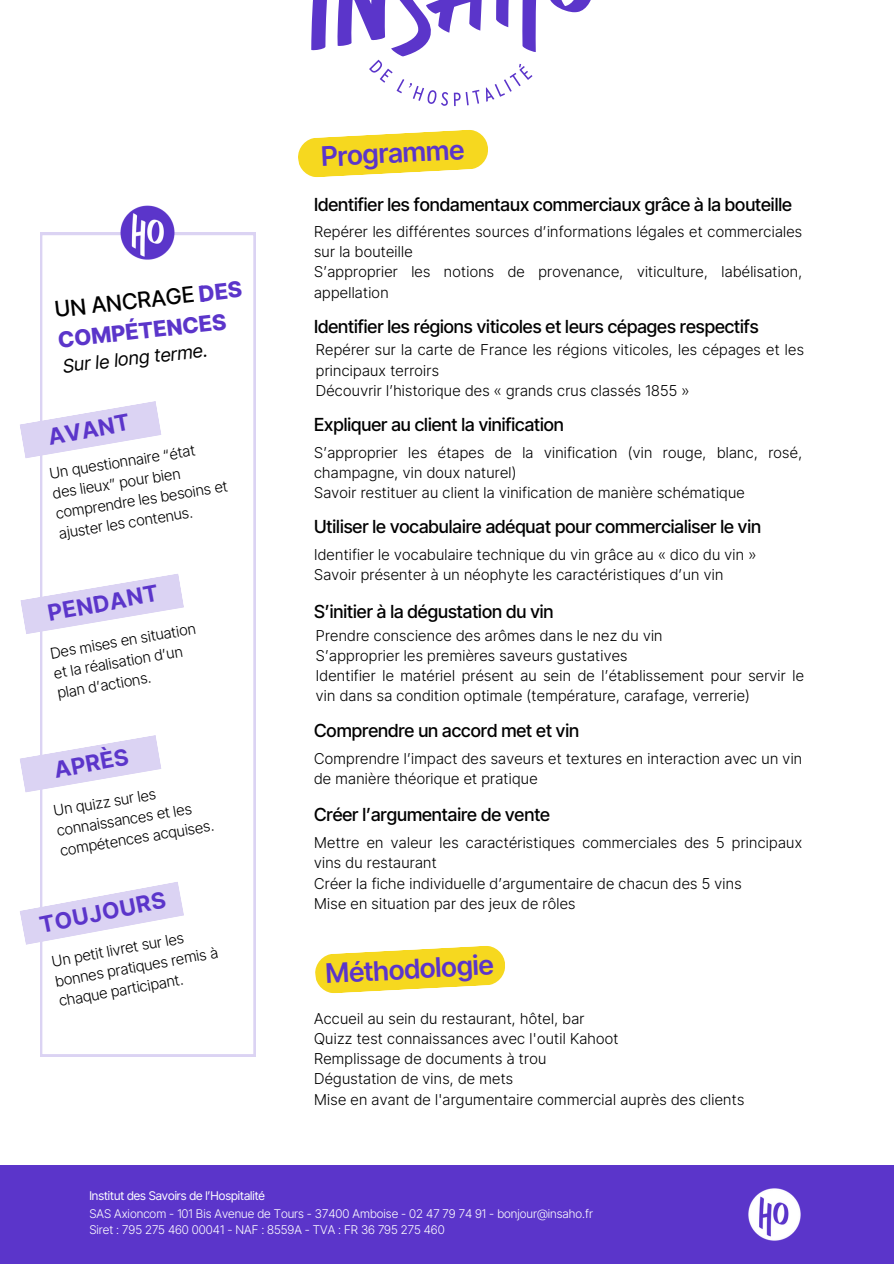
<style>
.page{position:relative;width:894px;height:1264px;background:#fff}
.page>*{position:absolute;margin:0;border:0;box-sizing:border-box;transform-origin:0 0}
.t1{font:600 27px "Inter Tight";color:#5b35ca}
.t2{font:700 22.5px "Inter Tight";color:#5b35ca}
.t3{font:800 21.9px/30.3px "Inter Tight";color:#5b35ca}
.t4{font:italic 18.6px "Inter Tight";color:#000}
.t5{font:500 18px "Inter Tight";color:#000}
.t6{font:300 15px/20.2px "Inter Tight";letter-spacing:.02em;color:#000}
.t7{font:300 12px "Inter Tight";color:#fff}
.t8{font:12px "Inter Tight";color:#fff}
.s1{font-weight:500;color:#000}
</style>
<div class="page">
<svg style="left:311px;top:0;width:16px;height:50px"></svg>
<svg style="left:337px;top:0;width:254px;height:106px"></svg>
<div style="left:0;top:1164px;width:893px;height:99px;background:#5b35ca"></div>
<img style="left:748px;top:1188px;width:53px;height:53px">
<svg style="left:40px;top:233px;width:215px;height:823px"></svg>
<svg style="left:20px;top:401px;width:141px;height:57px"></svg>
<svg style="left:20px;top:735px;width:141px;height:57px"></svg>
<img style="left:117px;top:205px;width:62px;height:59px">
<svg style="left:20px;top:881px;width:164px;height:63px"></svg>
<svg style="left:20px;top:573px;width:164px;height:61px"></svg>
<svg style="left:315px;top:946px;width:190px;height:47px"></svg>
<svg style="left:298px;top:130px;width:190px;height:47px"></svg>
<h2 class="t3" style="left:53px;top:294px;width:189px;rotate:-6deg"><span class="s1">UN ANCRAGE</span> DES<br>COMPÉTENCES</h2>
<h3 class="t4" style="left:62px;top:354px;width:147px;rotate:-6deg">Sur le long terme.</h3>
<p class="t2" style="left:46px;top:424px;width:83px;rotate:-11deg">AVANT</p>
<h1 class="t6" style="left:48px;top:463px;width:175px;rotate:-9deg">Un questionnaire “état des lieux” pour bien comprendre les besoins et ajuster les contenus.</h1>
<h2 class="t2" style="left:46px;top:599px;width:113px;rotate:-10deg">PENDANT</h2>
<p class="t6" style="left:49px;top:643px;width:149px;rotate:-10deg">Des mises en situation et la réalisation d’un plan d’actions.</p>
<p class="t2" style="left:52px;top:756px;width:76px;rotate:-11deg">APRÈS</p>
<p class="t6" style="left:52px;top:800px;width:157px;rotate:-9deg">Un quizz sur les connaissances et les compétences acquises.</p>
<h2 class="t2" style="left:38px;top:911px;width:129px;rotate:-11deg">TOUJOURS</h2>
<p class="t6" style="left:50px;top:951px;width:166px;rotate:-10deg">Un petit livret sur les bonnes pratiques remis à chaque participant.</p>
<h5 class="t1" style="left:320px;top:140px;width:144px;rotate:-3deg">Programme</h5>
<h5 class="t5" style="left:314px;top:194px;width:479px">Identifier les fondamentaux commerciaux grâce à la bouteille</h5>
<p class="t6" style="left:314px;top:221px;width:489px">Repérer les différentes sources d’informations légales et commerciales sur la bouteille</p>
<h3 class="t6" style="left:314px;top:262px;width:489px">S’approprier les notions de provenance, viticulture, labélisation, appellation</h3>
<h5 class="t5" style="left:314px;top:315px;width:446px">Identifier les régions viticoles et leurs cépages respectifs</h5>
<p class="t6" style="left:316px;top:340px;width:489px">Repérer sur la carte de France les régions viticoles, les cépages et les principaux terroirs</p>
<h3 class="t6" style="left:316px;top:380px;width:375px">Découvrir l’historique des « grands crus classés 1855 »</h3>
<p class="t5" style="left:314px;top:413px;width:251px">Expliquer au client la vinification</p>
<h3 class="t6" style="left:314px;top:442px;width:489px">S’approprier les étapes de la vinification (vin rouge, blanc, rosé, champagne, vin doux naturel)</h3>
<h5 class="t6" style="left:314px;top:483px;width:432px">Savoir restituer au client la vinification de manière schématique</h5>
<p class="t5" style="left:314px;top:516px;width:448px">Utiliser le vocabulaire adéquat pour commercialiser le vin</p>
<h3 class="t6" style="left:314px;top:544px;width:443px">Identifier le vocabulaire technique du vin grâce au « dico du vin »</h3>
<p class="t6" style="left:314px;top:565px;width:410px">Savoir présenter à un néophyte les caractéristiques d’un vin</p>
<h3 class="t5" style="left:314px;top:600px;width:241px">S’initier à la dégustation du vin</h3>
<h5 class="t6" style="left:316px;top:625px;width:348px">Prendre conscience des arômes dans le nez du vin<br>S’approprier les premières saveurs gustatives</h5>
<p class="t6" style="left:316px;top:665px;width:489px">Identifier le matériel présent au sein de l’établissement pour servir le vin dans sa condition optimale (température, carafage, verrerie)</p>
<h1 class="t5" style="left:314px;top:719px;width:266px">Comprendre un accord met et vin</h1>
<h5 class="t6" style="left:314px;top:748px;width:489px">Comprendre l’impact des saveurs et textures en interaction avec un vin de manière théorique et pratique</h5>
<p class="t5" style="left:314px;top:804px;width:237px">Créer l’argumentaire de vente</p>
<p class="t6" style="left:314px;top:832px;width:489px">Mettre en valeur les caractéristiques commerciales des 5 principaux vins du restaurant<br>Créer la fiche individuelle d’argumentaire de chacun des 5 vins</p>
<p class="t6" style="left:314px;top:893px;width:263px">Mise en situation par des jeux de rôles</p>
<h3 class="t1" style="left:325px;top:957px;width:170px;rotate:-3deg">Méthodologie</h3>
<h5 class="t6" style="left:314px;top:1008px;width:306px">Accueil au sein du restaurant, hôtel, bar Quizz test connaissances avec l'outil Kahoot Remplissage de documents à trou Dégustation de vins, de mets</h5>
<p class="t6" style="left:314px;top:1089px;width:431px">Mise en avant de l'argumentaire commercial auprès des clients</p>
<h2 class="t8" style="left:89px;top:1188px;width:177px">Institut des Savoirs de l’Hospitalité</h2>
<h4 class="t7" style="left:89px;top:1206px;width:505px">SAS Axioncom - 101 Bis Avenue de Tours - 37400 Amboise - 02 47 79 74 91 - bonjour@insaho.fr</h4>
<h2 class="t7" style="left:89px;top:1222px;width:357px">Siret : 795 275 460 00041 - NAF : 8559A - TVA : FR 36 795 275 460</h2>
</div>
